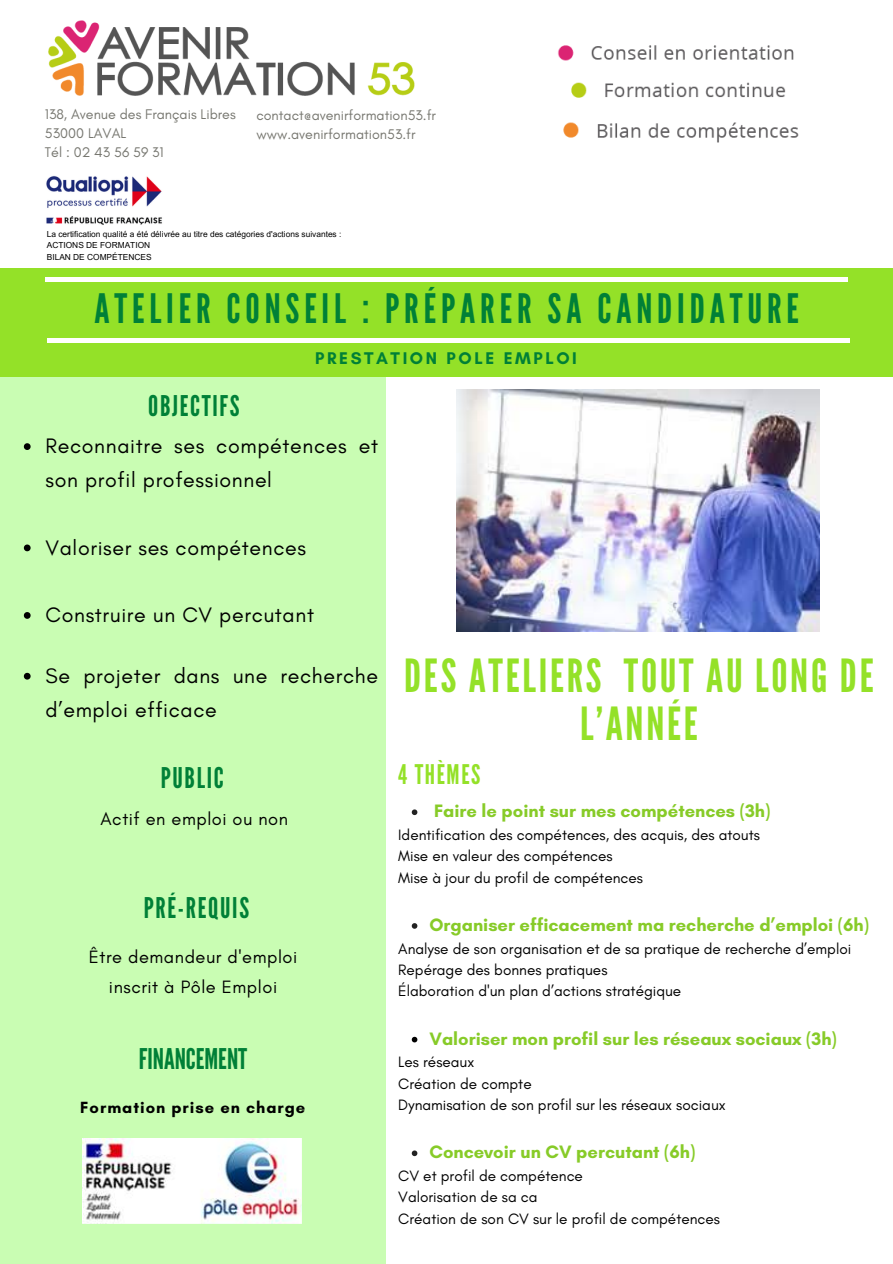
<style>
.page{position:relative;width:893px;height:1264px;background:#fff}
.page>*{position:absolute;margin:0;border:0;box-sizing:border-box;transform-origin:0 0}
.t1{font:45.6px/48.3px "League Gothic";letter-spacing:.06em;color:#94e128;text-align:center}
.t2{font:40.5px "League Gothic";letter-spacing:.12em;color:#008037}
.t3{font:28.5px "League Gothic";letter-spacing:.06em;color:#008037}
.t4{font:28.5px "League Gothic";color:#008037}
.t5{font:27px "League Gothic";letter-spacing:.06em;color:#94e128}
.t6{font:21.3px/33.8px "Glacial Indifference";letter-spacing:.03em;color:#000}
.t7{font:700 18.3px "Glacial Indifference";color:#87cb28}
.t8{font:18.15px "Glacial Indifference";letter-spacing:.03em;color:#000}
.t9{font:700 17.25px "Glacial Indifference";letter-spacing:.15em;color:#008037}
.t10{font:700 16.5px "Glacial Indifference";letter-spacing:.06em;color:#000}
.t11{font:15.3px "Glacial Indifference";color:#000}
.t12{font:14.25px "Glacial Indifference";color:#777770}
.t13{font:8.4px "Arial MT Pro";color:#000}
</style>
<div class="page">
<div style="left:0;top:268px;width:386px;height:995px;background:#c9fdb3"></div>
<div style="left:0;top:268px;width:892px;height:108px;background:#94e128"></div>
<hr style="left:45px;top:278px;width:803px;height:4px;background:#fff">
<div style="left:47px;top:338px;width:803px;height:5px;background:#fff"></div>
<img style="left:48px;top:20px;width:367px;height:76px">
<svg style="left:412px;top:809px;width:5px;height:6px"></svg>
<svg style="left:412px;top:923px;width:5px;height:5px"></svg>
<svg style="left:412px;top:1036px;width:5px;height:6px"></svg>
<svg style="left:412px;top:1150px;width:5px;height:6px"></svg>
<img style="left:456px;top:390px;width:363px;height:241px">
<svg style="left:24px;top:443px;width:7px;height:7px"></svg>
<svg style="left:24px;top:544px;width:7px;height:7px"></svg>
<svg style="left:24px;top:612px;width:7px;height:7px"></svg>
<svg style="left:24px;top:673px;width:7px;height:6px"></svg>
<img style="left:558px;top:45px;width:241px;height:98px">
<img style="left:82px;top:1138px;width:220px;height:86px">
<img style="left:46px;top:176px;width:116px;height:49px">
<p class="t12" style="left:45px;top:105px;width:192px">138, Avenue des Français Libres</p>
<p class="t12" style="left:45px;top:124px;width:83px">53000 LAVAL</p>
<p class="t12" style="left:45px;top:143px;width:120px">Tél : 02 43 56 59 31</p>
<p class="t12" style="left:256px;top:106px;width:181px">contact@avenirformation53.fr</p>
<p class="t12" style="left:256px;top:125px;width:161px">www.avenirformation53.fr</p>
<p class="t13" style="left:47px;top:230px;width:296px">La certification qualité a été délivrée au titre des catégories d'actions suivantes :</p>
<p class="t13" style="left:47px;top:242px;width:105px">ACTIONS DE FORMATION</p>
<p class="t13" style="left:47px;top:254px;width:106px">BILAN DE COMPÉTENCES</p>
<p class="t2" style="left:94px;top:285px;width:706px">ATELIER CONSEIL : PRÉPARER SA CANDIDATURE</p>
<p class="t9" style="left:315px;top:347px;width:263px">PRESTATION POLE EMPLOI</p>
<p class="t3" style="left:148px;top:389px;width:93px">OBJECTIFS</p>
<p class="t6" style="left:46px;top:429px;width:334px">Reconnaitre ses compétences et son profil professionnel</p>
<p class="t6" style="left:46px;top:530px;width:262px">Valoriser ses compétences</p>
<p class="t6" style="left:46px;top:598px;width:270px">Construire un CV percutant</p>
<p class="t6" style="left:46px;top:658px;width:334px">Se projeter dans une recherche d’emploi efficace</p>
<p class="t3" style="left:161px;top:761px;width:65px">PUBLIC</p>
<p class="t8" style="left:100px;top:807px;width:189px">Actif en emploi ou non</p>
<p class="t3" style="left:144px;top:891px;width:107px">PRÉ-REQUIS</p>
<p class="t8" style="left:89px;top:946px;width:210px">Être demandeur d'emploi</p>
<p class="t8" style="left:109px;top:975px;width:170px">inscrit à Pôle Emploi</p>
<p class="t4" style="left:139px;top:1042px;width:110px">FINANCEMENT</p>
<p class="t10" style="left:80px;top:1096px;width:226px">Formation prise en charge</p>
<p class="t1" style="left:404px;top:652px;width:471px">DES ATELIERS TOUT AU LONG DE<br>L’ANNÉE</p>
<p class="t5" style="left:398px;top:758px;width:84px">4 THÈMES</p>
<p class="t7" style="left:434px;top:800px;width:338px">Faire le point sur mes compétences (3h)</p>
<p class="t11" style="left:398px;top:825px;width:363px">Identification des compétences, des acquis, des atouts</p>
<p class="t11" style="left:398px;top:846px;width:216px">Mise en valeur des compétences</p>
<p class="t11" style="left:398px;top:868px;width:246px">Mise à jour du profil de compétences</p>
<p class="t7" style="left:429px;top:913px;width:441px">Organiser efficacement ma recherche d’emploi (6h)</p>
<p class="t11" style="left:398px;top:939px;width:454px">Analyse de son organisation et de sa pratique de recherche d’emploi</p>
<p class="t11" style="left:398px;top:960px;width:211px">Repérage des bonnes pratiques</p>
<p class="t11" style="left:398px;top:981px;width:284px">Élaboration d'un plan d’actions stratégique</p>
<p class="t7" style="left:429px;top:1027px;width:409px">Valoriser mon profil sur les réseaux sociaux (3h)</p>
<p class="t11" style="left:398px;top:1052px;width:77px">Les réseaux</p>
<p class="t11" style="left:398px;top:1074px;width:135px">Création de compte</p>
<p class="t11" style="left:398px;top:1095px;width:329px">Dynamisation de son profil sur les réseaux sociaux</p>
<p class="t7" style="left:429px;top:1140px;width:267px">Concevoir un CV percutant (6h)</p>
<p class="t11" style="left:398px;top:1166px;width:186px">CV et profil de compétence</p>
<p class="t11" style="left:398px;top:1187px;width:141px">Valorisation de sa ca</p>
<p class="t11" style="left:398px;top:1209px;width:323px">Création de son CV sur le profil de compétences</p>
</div>
